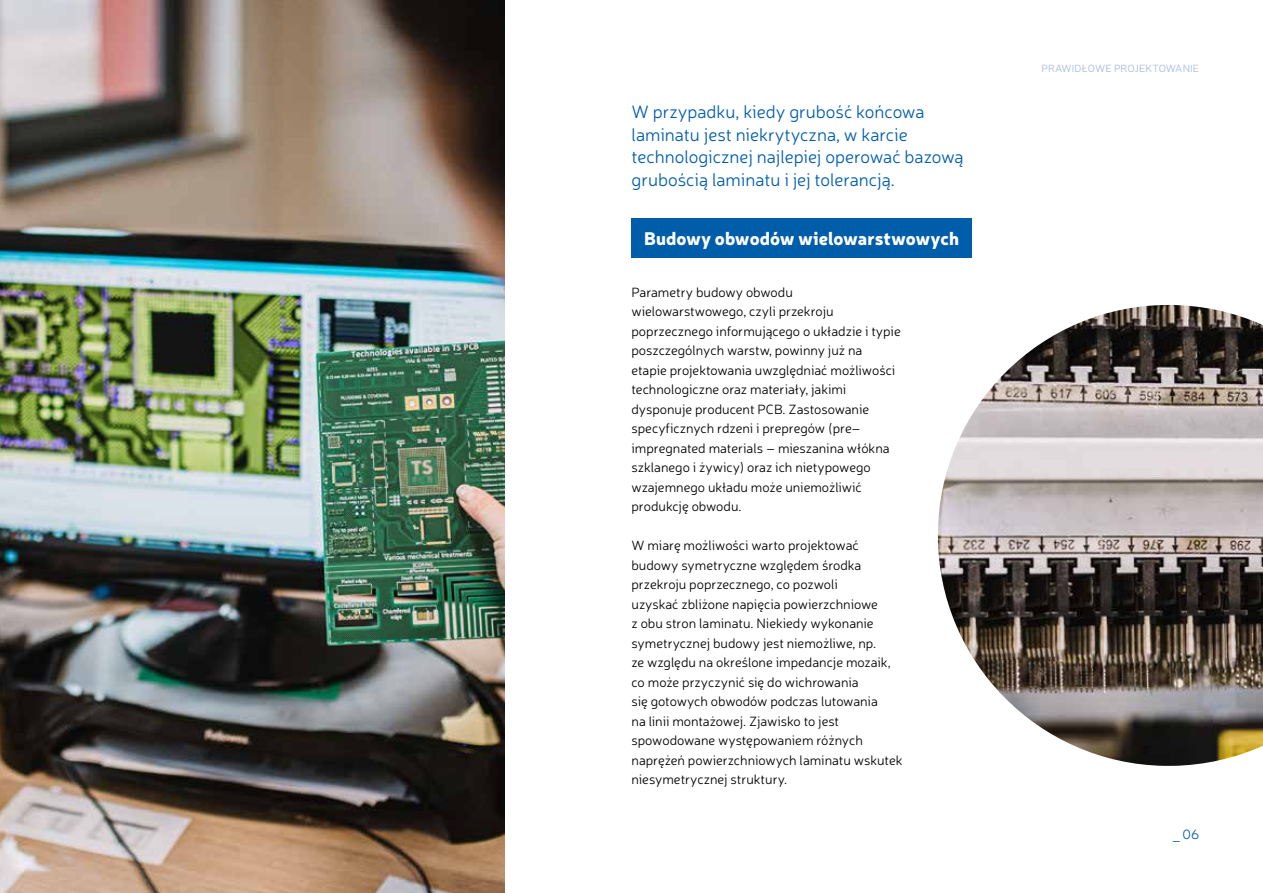
<style>
.page{position:relative;width:1263px;height:893px;background:#fff}
.page>*{position:absolute;margin:0;border:0;box-sizing:border-box;transform-origin:0 0}
.t1{font:300 18px/22.5px "Neris";color:#005da9}
.t2{font:900 18px "Neris";color:#fff}
.t3{font:300 13.5px/19.5px "Neris";color:#000}
.t4{font:300 13.5px "Neris";color:#005da9}
.t5{font:300 10.5px "Neris";letter-spacing:.01em;color:#a5b7df}
</style>
<div class="page">
<img style="left:0;top:1px;width:505px;height:892px">
<div style="left:631px;top:219px;width:341px;height:39px;background:#005da9"></div>
<img style="left:938px;top:305px;width:325px;height:461px">
<h1 class="t1" style="left:631px;top:100px;width:334px">W przypadku, kiedy grubość końcowa laminatu jest niekrytyczna, w karcie technologicznej najlepiej operować bazową grubością laminatu i jej tolerancją.</h1>
<h1 class="t2" style="left:644px;top:225px;width:316px">Budowy obwodów wielowarstwowych</h1>
<p class="t3" style="left:631px;top:282px;width:271px">Parametry budowy obwodu wielowarstwowego, czyli przekroju poprzecznego informującego o układzie i typie poszczególnych warstw, powinny już na etapie projektowania uwzględniać możliwości technologiczne oraz materiały, jakimi dysponuje producent PCB. Zastosowanie specyficznych rdzeni i prepregów (pre– impregnated materials – mieszanina włókna szklanego i żywicy) oraz ich nietypowego wzajemnego układu może uniemożliwić produkcję obwodu.</p>
<p class="t3" style="left:631px;top:535px;width:273px">W miarę możliwości warto projektować budowy symetryczne względem środka przekroju poprzecznego, co pozwoli<br>uzyskać zbliżone napięcia powierzchniowe<br>z obu stron laminatu. Niekiedy wykonanie symetrycznej budowy jest niemożliwe, np.<br>ze względu na określone impedancje mozaik, co może przyczynić się do wichrowania<br>się gotowych obwodów podczas lutowania<br>na linii montażowej. Zjawisko to jest spowodowane występowaniem różnych naprężeń powierzchniowych laminatu wskutek niesymetrycznej struktury.</p>
<p class="t5" style="left:1041px;top:61px;width:159px">PRAWIDŁOWE PROJEKTOWANIE</p>
<p class="t4" style="left:1173px;top:826px;width:28px">_ 06</p>
</div>
